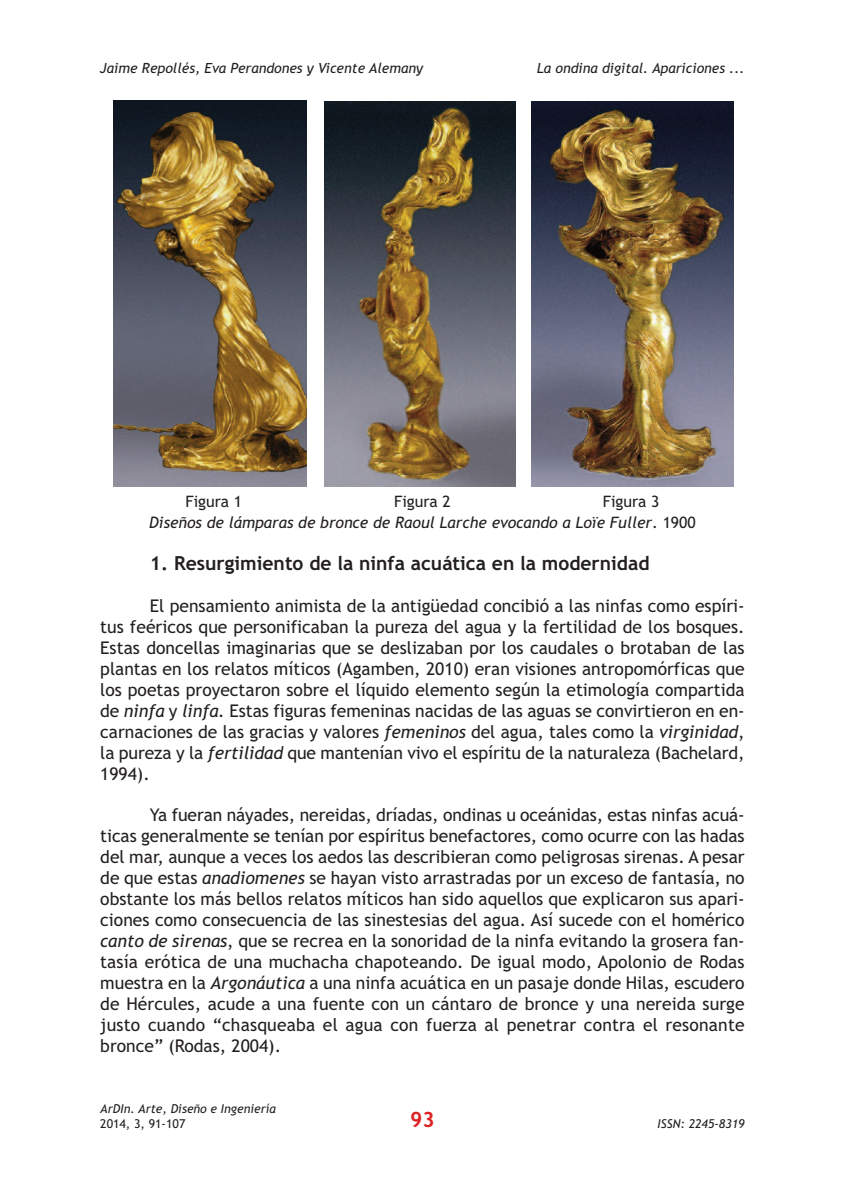
<style>
.page{position:relative;width:844px;height:1191px;background:#fff}
.page>*{position:absolute;margin:0;border:0;box-sizing:border-box;transform-origin:0 0}
.t1{font:700 21px "Trebuchet MS";color:#dc2225}
.t2{font:700 19.25px "Trebuchet MS";color:#231f20}
.t3{font:17.5px/21px "Trebuchet MS";color:#231f20;text-align:justify}
.t4{font:italic 15.75px/21px "Trebuchet MS";color:#231f20}
.t5{font:15.75px "Trebuchet MS";color:#231f20}
.t6{font:italic 14px "Trebuchet MS";color:#231f20}
.t7{font:italic 12.25px "Trebuchet MS";color:#231f20}
.t8{font:12.25px "Trebuchet MS";color:#231f20}
.s1{font-style:normal}
.s2{font-style:italic}
</style>
<div class="page">
<img style="left:324px;top:102px;width:191px;height:384px">
<img style="left:531px;top:102px;width:202px;height:384px">
<svg style="left:306px;top:101px;width:1px;height:385px"></svg>
<img style="left:113px;top:101px;width:193px;height:385px">
<p class="t6" style="left:100px;top:60px;width:324px">Jaime Repollés, Eva Perandones y Vicente Alemany</p>
<p class="t6" style="left:536px;top:60px;width:209px">La ondina digital. Apariciones ...</p>
<p class="t4" style="left:149px;top:491px;width:548px;text-indent:453px"><span class="s1">Figura 3<br></span>Diseños de lámparas de bronce de Raoul Larche evocando a Loïe Fuller<span class="s1">. 1900</span></p>
<p class="t2" style="left:150px;top:552px;width:501px">1. Resurgimiento de la ninfa acuática en la modernidad</p>
<p class="t3" style="left:100px;top:596px;width:645px;text-indent:50px">El pensamiento animista de la antigüedad concibió a las ninfas como espíri&shy;tus feéricos que personificaban la pureza del agua y la fertilidad de los bosques.<br>Estas doncellas imaginarias que se deslizaban por los caudales o brotaban de las plantas en los relatos míticos (Agamben, 2010) eran visiones antropomórficas que los poetas proyectaron sobre el líquido elemento según la etimología compartida de <span class="s2">ninfa</span> y <span class="s2">linfa.</span> Estas figuras femeninas nacidas de las aguas se convirtieron en en&shy;carnaciones de las gracias y valores <span class="s2">femeninos</span> del agua, tales como la <span class="s2">virginidad</span>, la pureza y la <span class="s2">fertilidad</span> que mantenían vivo el espíritu de la naturaleza (Bachelard, 1994).</p>
<p class="t3" style="left:100px;top:804px;width:645px;text-indent:50px">Ya fueran náyades, nereidas, dríadas, ondinas u oceánidas, estas ninfas acuá&shy;ticas generalmente se tenían por espíritus benefactores, como ocurre con las hadas del mar, aunque a veces los aedos las describieran como peligrosas sirenas. A pesar de que estas <span class="s2">anadiomenes</span> se hayan visto arrastradas por un exceso de fantasía, no obstante los más bellos relatos míticos han sido aquellos que explicaron sus apari&shy;ciones como consecuencia de las sinestesias del agua. Así sucede con el homérico <span class="s2">canto de sirenas</span>, que se recrea en la sonoridad de la ninfa evitando la grosera fan&shy;tasía erótica de una muchacha chapoteando. De igual modo, Apolonio de Rodas muestra en la <span class="s2">Argonáutica</span> a una ninfa acuática en un pasaje donde Hilas, escudero de Hércules, acude a una fuente con un cántaro de bronce y una nereida surge justo cuando “chasqueaba el agua con fuerza al penetrar contra el resonante bronce” (Rodas, 2004).</p>
<p class="t5" style="left:185px;top:492px;width:58px">Figura 1</p>
<p class="t5" style="left:394px;top:492px;width:58px">Figura 2</p>
<p class="t7" style="left:100px;top:1101px;width:177px">ArDIn. Arte, Diseño e Ingeniería</p>
<p class="t8" style="left:100px;top:1116px;width:87px">2014, 3, 91-107</p>
<p class="t7" style="left:657px;top:1116px;width:89px">ISSN: 2245-8319</p>
<p class="t1" style="left:410px;top:1107px;width:26px">93</p>
</div>
